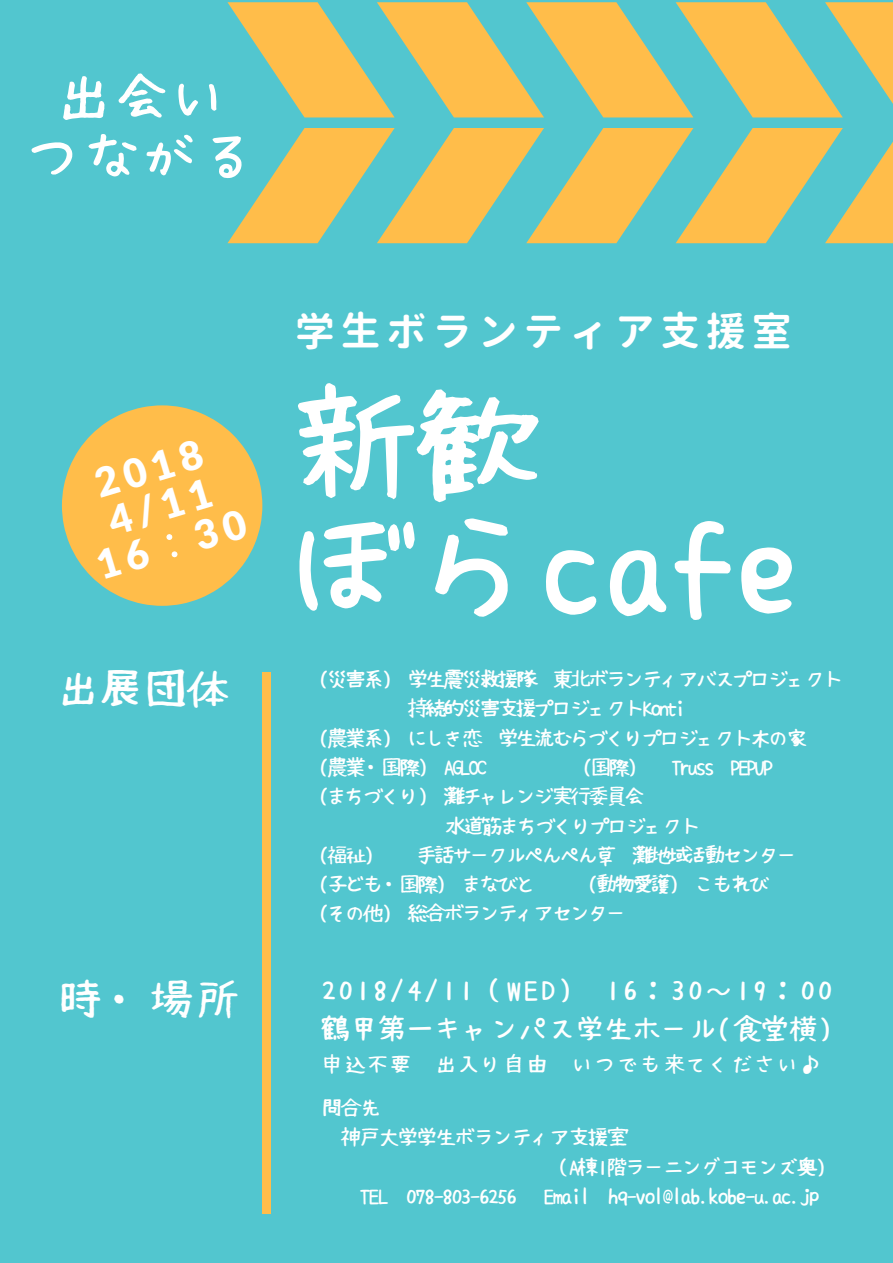
<style>
.page{position:relative;width:893px;height:1263px;background:#52c6cf}
.page>*{position:absolute;margin:0;border:0;box-sizing:border-box;transform-origin:0 0}
.t1{font:119.25px/123.9px "Hanazome Font";letter-spacing:.04em;color:#fff}
.t2{font:52.95px/59.7px "Hanazome Font";letter-spacing:.1em;color:#fff;text-align:center}
.t3{font:900 39.9px/39.5px "Lato";color:#fff;text-align:center}
.t4{font:700 39.75px "Gen Jyuu Gothic";letter-spacing:.15em;color:#fff}
.t5{font:39.75px "Hanazome Font";letter-spacing:.1em;color:#fff}
.t6{font:26.55px/39.5px "Hanazome Font";letter-spacing:.07em;color:#fff;text-align:right}
.t7{font:26.55px "Hanazome Font";letter-spacing:.15em;color:#fff}
.t8{font:19.8px/29.2px "Hanazome Font";letter-spacing:-.09em;color:#fff}
.t9{font:19.8px "Hanazome Font";letter-spacing:-.04em;color:#fff}
.t10{font:19.8px "Hanazome Font";letter-spacing:.15em;color:#fff}
.s1{font-family:"Nanum Gothic";font-weight:400}
</style>
<div class="page">
<svg style="left:227px;top:2px;width:666px;height:115px"></svg>
<svg style="left:227px;top:128px;width:666px;height:115px"></svg>
<svg style="left:62px;top:405px;width:200px;height:201px"></svg>
<div style="left:262px;top:672px;width:9px;height:541px;background:#ffbd4a"></div>
<h2 class="t2" style="left:28px;top:66px;width:229px">出会いつながる</h2>
<h3 class="t3" style="left:69px;top:472px;width:156px;rotate:-17deg">2018<br>4/11<br>16<span class="s1">：</span>30</h3>
<h3 class="t5" style="left:59px;top:668px;width:172px">出展団体</h3>
<h3 class="t4" style="left:295px;top:303px;width:498px">学生ボランティア支援室</h3>
<h1 class="t1" style="left:296px;top:379px;width:502px">新歓<br>ぼらcafe</h1>
<p class="t8" style="left:320px;top:664px;width:525px">(災害系) 学生震災救援隊 東北ボランティアバスプロジェクト</p>
<p class="t8" style="left:408px;top:694px;width:279px">持続的災害支援プロジェクトKonti</p>
<p class="t8" style="left:320px;top:723px;width:489px">(農業系) にしき恋 学生流むらづくりプロジェクト木の家</p>
<p class="t8" style="left:320px;top:752px;width:169px">(農業・国際) AGLOC</p>
<p class="t8" style="left:583px;top:752px;width:191px">(国際) Truss PEPUP</p>
<p class="t8" style="left:320px;top:781px;width:326px">(まちづくり) 灘チャレンジ実行委員会</p>
<p class="t8" style="left:446px;top:811px;width:256px">水道筋まちづくりプロジェクト</p>
<p class="t8" style="left:320px;top:840px;width:479px">(福祉) 手話サークルぺんぺん草 灘地域活動センター</p>
<p class="t8" style="left:320px;top:869px;width:218px">(子ども・国際) まなびと</p>
<p class="t8" style="left:320px;top:869px;width:451px;text-indent:269px">(動物愛護) こもれび(その他) 総合ボランティアセンター</p>
<h3 class="t5" style="left:60px;top:979px;width:179px">時・場所</h3>
<h3 class="t7" style="left:322px;top:976px;width:252px">2018/4/11（WED)</h3>
<h3 class="t6" style="left:322px;top:970px;width:511px">16：30～19：00<br>鶴甲第一キャンパス学生ホール(食堂横)</h3>
<p class="t8" style="left:322px;top:1049px;width:90px">申込不要</p>
<p class="t8" style="left:436px;top:1049px;width:113px">出入り自由</p>
<p class="t10" style="left:573px;top:1054px;width:250px">いつでも来てください♪</p>
<p class="t8" style="left:322px;top:1093px;width:59px">問合先</p>
<p class="t9" style="left:341px;top:1127px;width:288px">神戸大学学生ボランティア支援室</p>
<p class="t9" style="left:550px;top:1157px;width:277px">（A棟1階ラーニングコモンズ奥)</p>
<p class="t9" style="left:360px;top:1186px;width:158px">TEL 078-803-6256</p>
<p class="t9" style="left:544px;top:1186px;width:277px">Email hq-vol@lab.kobe-u.ac.jp</p>
</div>
